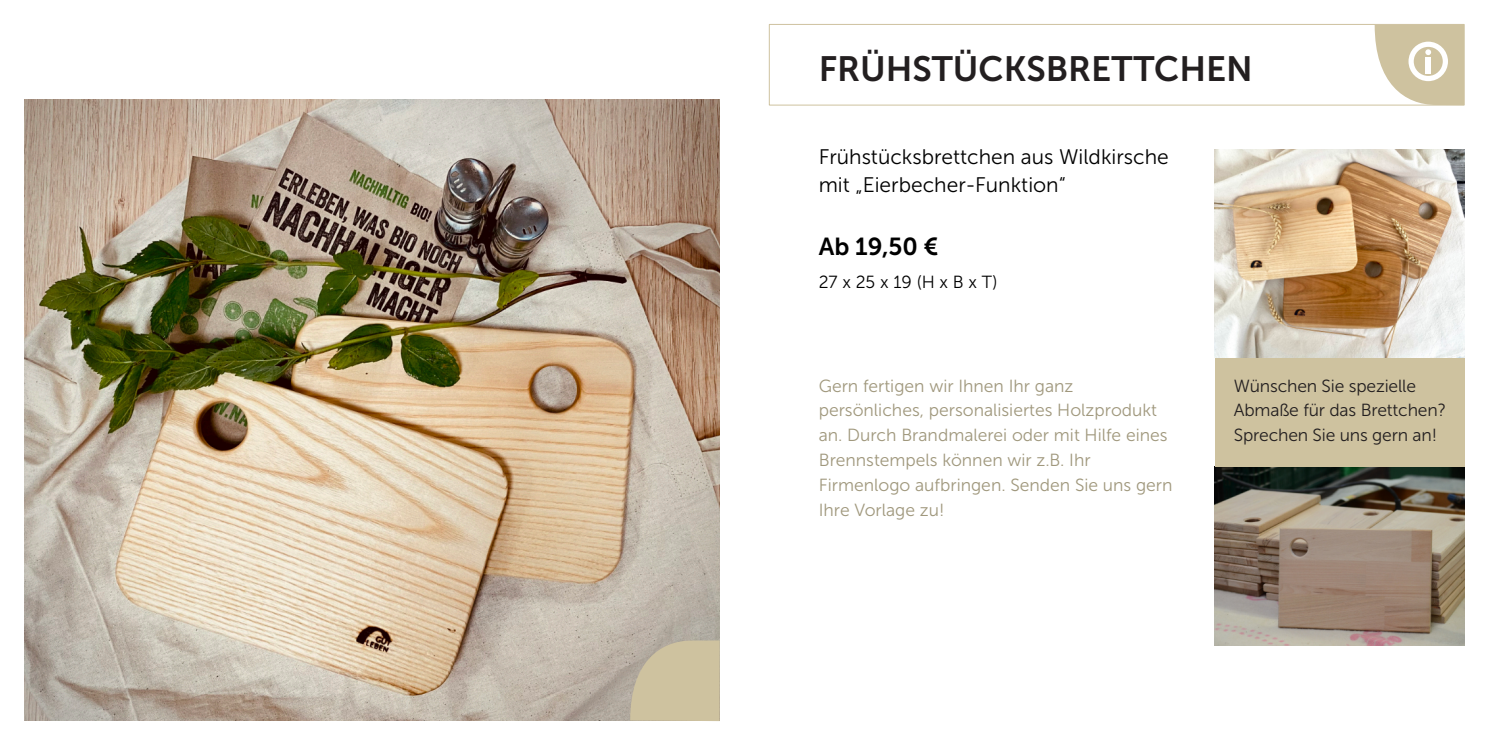
<style>
.page{position:relative;width:1489px;height:745px;background:#fff}
.page>*{position:absolute;margin:0;border:0;box-sizing:border-box;transform-origin:0 0}
.t1{font:35px "Museo Sans 700";color:#231f20}
.t2{font:24.5px "Museo Sans 700";color:#000}
.t3{font:21px "Museo Sans 300";color:#000}
.t4{font:17.5px "Museo Sans 300";color:#a0987d}
.t5{font:17.5px "Museo Sans 300";letter-spacing:-.01em;color:#231f20}
.t6{font:17.5px "Museo Sans 300";color:#000}
</style>
<div class="page">
<img style="left:25px;top:99px;width:694px;height:620px">
<svg style="left:630px;top:640px;width:89px;height:80px"></svg>
<img style="left:1214px;top:466px;width:249px;height:179px">
<div style="left:769px;top:24px;width:695px;height:81px;border:1px solid #cec29f"></div>
<svg style="left:1374px;top:24px;width:89px;height:81px"></svg>
<div style="left:1214px;top:357px;width:249px;height:109px;background:#cec29f"></div>
<img style="left:1214px;top:149px;width:249px;height:208px">
<p class="t1" style="left:818px;top:54px;width:435px">FRÜHSTÜCKSBRETTCHEN</p>
<p class="t3" style="left:818px;top:148px;width:351px">Frühstücksbrettchen aus Wildkirsche</p>
<p class="t3" style="left:818px;top:177px;width:248px">mit „Eierbecher-Funktion“</p>
<p class="t2" style="left:818px;top:236px;width:121px">Ab 19,50 €</p>
<p class="t6" style="left:818px;top:274px;width:180px">27 x 25 x 19 (H x B x T)</p>
<p class="t4" style="left:818px;top:378px;width:256px">Gern fertigen wir Ihnen Ihr ganz</p>
<p class="t4" style="left:818px;top:403px;width:340px">persönliches, personalisiertes Holzprodukt</p>
<p class="t4" style="left:818px;top:428px;width:350px">an. Durch Brandmalerei oder mit Hilfe eines</p>
<p class="t4" style="left:818px;top:453px;width:273px">Brennstempels können wir z.B. Ihr</p>
<p class="t4" style="left:818px;top:478px;width:355px">Firmenlogo aufbringen. Senden Sie uns gern</p>
<p class="t4" style="left:818px;top:503px;width:127px">Ihre Vorlage zu!</p>
<p class="t5" style="left:1233px;top:378px;width:184px">Wünschen Sie spezielle</p>
<p class="t5" style="left:1233px;top:403px;width:214px">Abmaße für das Brettchen?</p>
<p class="t5" style="left:1233px;top:428px;width:205px">Sprechen Sie uns gern an!</p>
</div>
